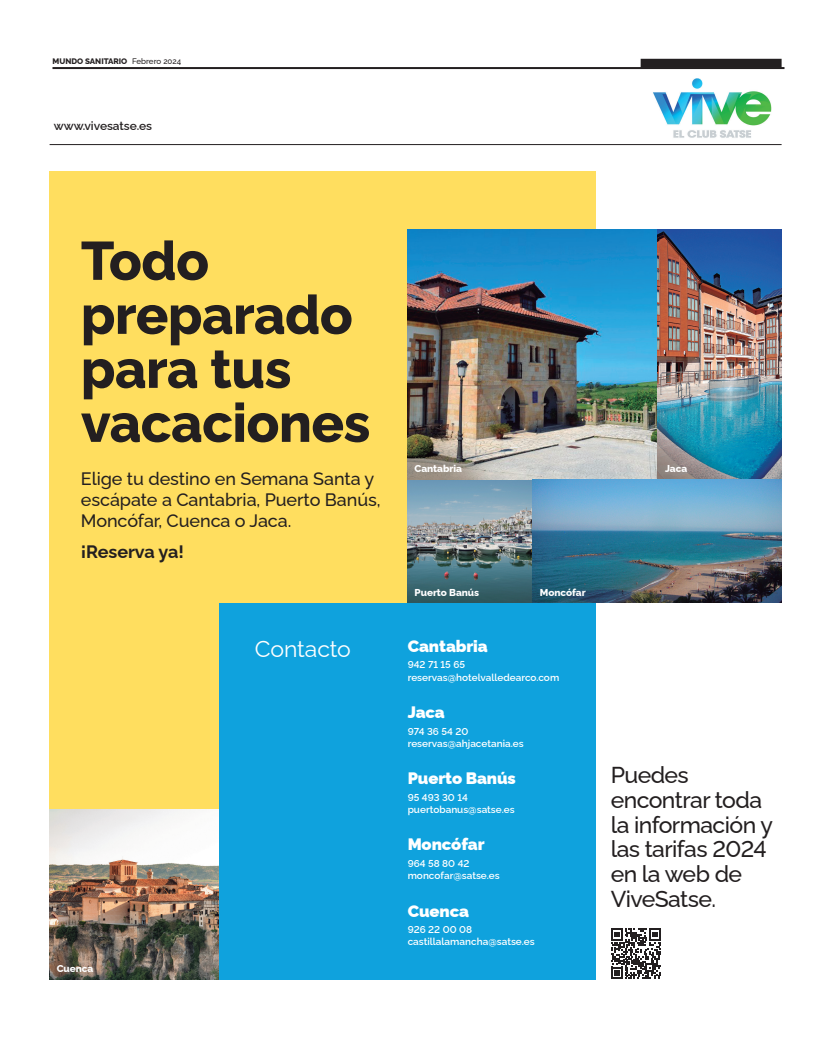
<style>
.page{position:relative;width:837px;height:1049px;background:#fff}
.page>*{position:absolute;margin:0;border:0;box-sizing:border-box;transform-origin:0 0}
.t1{font:800 54px/54px "Raleway";letter-spacing:-.01em;color:#231f20}
._07_antetítulo{font:500 23px/24.7px "Raleway";letter-spacing:-.025em;color:#231f20}
._07_antetítulo-2{font:23px "Raleway";letter-spacing:-.005em;color:#fff}
._07_antetítulo-3{font:500 18px/21px "Raleway";letter-spacing:-.005em;color:#231f20}
._07_antetítulo-4{font:700 18px "Raleway";letter-spacing:-.005em;color:#231f20}
._07_antetítulo-5{font:900 16.5px "Raleway";letter-spacing:-.005em;color:#fff}
._07_antetítulo-6{font:600 12px "Raleway";letter-spacing:-.005em;color:#231f20}
._07_antetítulo-7{font:600 10px "Raleway";color:#fff}
._07_antetítulo-8{font:800 10px "Raleway";letter-spacing:-.005em;color:#fff}
.t2{font:800 8px "Raleway";color:#231f20}
.s1{font-weight:500}
</style>
<div class="page">
<hr style="left:52px;top:67px;width:732px;height:2px;background:#231f20">
<div style="left:640px;top:59px;width:141px;height:9px;background:#231f20"></div>
<hr style="left:50px;top:144px;width:731px;height:1px;background:#231f20">
<img style="left:653px;top:78px;width:119px;height:60px">
<div style="left:50px;top:171px;width:545px;height:641px;background:#ffde5f"></div>
<img style="left:50px;top:810px;width:169px;height:169px">
<img style="left:407px;top:229px;width:374px;height:374px">
<svg style="left:611px;top:928px;width:50px;height:51px"></svg>
<div style="left:219px;top:603px;width:376px;height:376px;background:#0fa2dd"></div>
<p class="t2" style="left:52px;top:55px;width:130px">MUNDO SANITARIO <span class="s1">Febrero 2024</span></p>
<p class="_07_antetítulo-6" style="left:54px;top:117px;width:100px">www.vivesatse.es</p>
<p class="t1" style="left:81px;top:228px;width:291px">Todo preparado para tus vacaciones</p>
<p class="_07_antetítulo-3" style="left:81px;top:466px;width:301px">Elige tu destino en Semana Santa y escápate a Cantabria, Puerto Banús,<br>Moncófar, Cuenca o Jaca.</p>
<p class="_07_antetítulo-4" style="left:81px;top:537px;width:104px">¡Reserva ya!</p>
<p class="_07_antetítulo-8" style="left:414px;top:460px;width:49px">Cantabria</p>
<p class="_07_antetítulo-8" style="left:414px;top:584px;width:66px">Puerto Banús</p>
<p class="_07_antetítulo-8" style="left:539px;top:584px;width:47px">Moncófar</p>
<p class="_07_antetítulo-2" style="left:255px;top:631px;width:98px">Contacto</p>
<p class="_07_antetítulo-5" style="left:407px;top:633px;width:82px">Cantabria</p>
<p class="_07_antetítulo-7" style="left:407px;top:657px;width:59px">942 71 15 65</p>
<p class="_07_antetítulo-7" style="left:407px;top:669px;width:153px">reservas@hotelvalledearco.com</p>
<p class="_07_antetítulo-5" style="left:407px;top:699px;width:39px">Jaca</p>
<p class="_07_antetítulo-7" style="left:407px;top:723px;width:62px">974 36 54 20</p>
<p class="_07_antetítulo-7" style="left:407px;top:735px;width:117px">reservas@ahjacetania.es</p>
<p class="_07_antetítulo-5" style="left:407px;top:765px;width:110px">Puerto Banús</p>
<p class="_07_antetítulo-7" style="left:407px;top:789px;width:62px">95 493 30 14</p>
<p class="_07_antetítulo-7" style="left:407px;top:802px;width:108px">puertobanus@satse.es</p>
<p class="_07_antetítulo-8" style="left:57px;top:960px;width:38px">Cuenca</p>
<p class="_07_antetítulo-5" style="left:407px;top:831px;width:78px">Moncófar</p>
<p class="_07_antetítulo-7" style="left:407px;top:855px;width:63px">964 58 80 42</p>
<p class="_07_antetítulo-7" style="left:407px;top:867px;width:93px">moncofar@satse.es</p>
<p class="_07_antetítulo-5" style="left:407px;top:897px;width:63px">Cuenca</p>
<p class="_07_antetítulo-7" style="left:407px;top:921px;width:66px">926 22 00 08</p>
<p class="_07_antetítulo-7" style="left:407px;top:934px;width:128px">castillalamancha@satse.es</p>
<p class="_07_antetítulo-8" style="left:664px;top:460px;width:24px">Jaca</p>
<p class="_07_antetítulo" style="left:610px;top:760px;width:153px">Puedes encontrar toda</p>
<p class="_07_antetítulo" style="left:610px;top:809px;width:164px">la información y las tarifas 2024 en la web de</p>
<p class="_07_antetítulo" style="left:610px;top:884px;width:107px">ViveSatse.</p>
</div>
